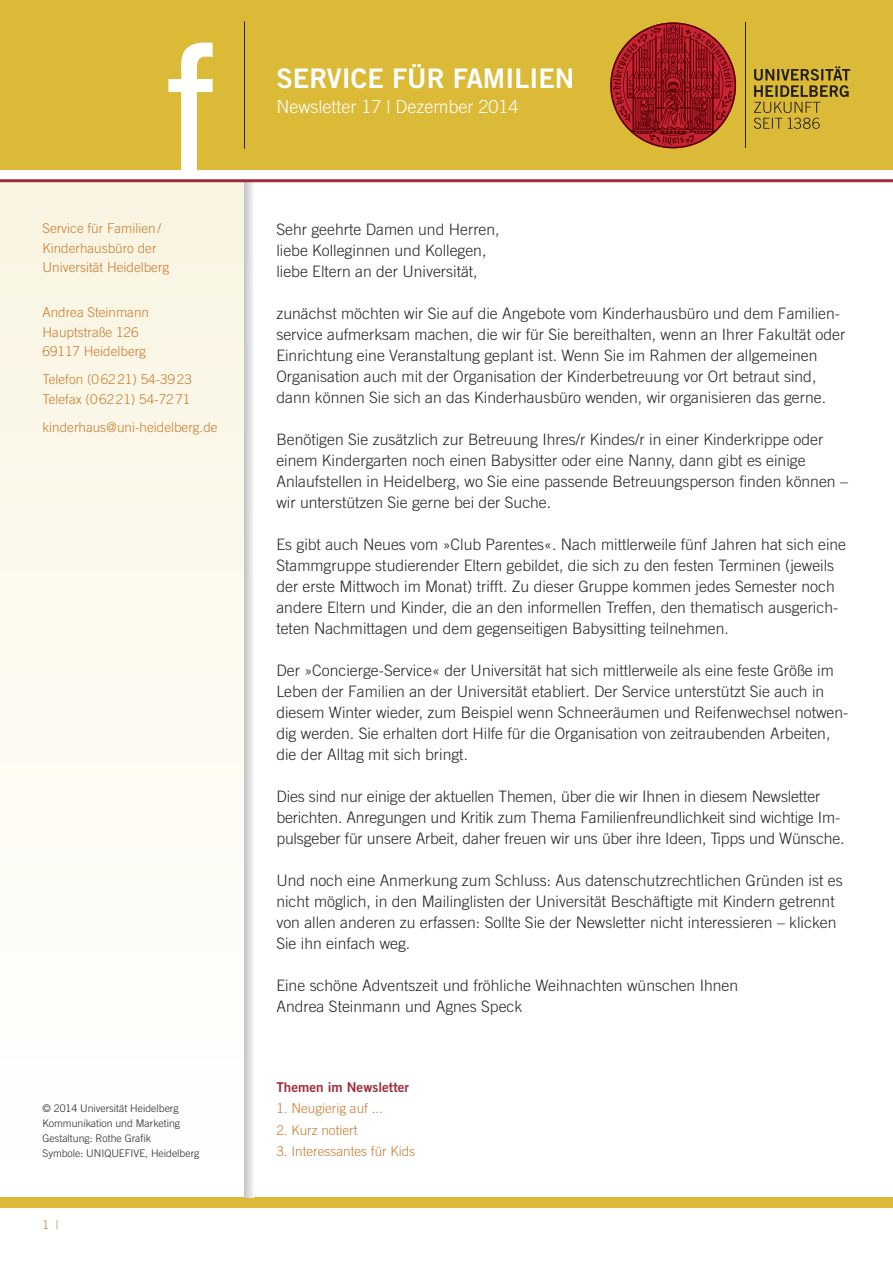
<style>
.page{position:relative;width:893px;height:1263px;background:#fff}
.page>*{position:absolute;margin:0;border:0;box-sizing:border-box;transform-origin:0 0}
.t1{font:27px "Trade Gothic LT Std Bd 2";color:#fff}
.t2{font:300 18px "Trade Gothic LT Std";color:#fff}
.t3{font:300 15.75px/21px "Trade Gothic LT Std";color:#272627}
.t4{font:300 13.5px/19.5px "Trade Gothic LT Std";color:#c97d33}
.t5{font:13.5px "Trade Gothic LT Std Bd 2";color:#9e2e3c}
.t6{font:300 12px "Trade Gothic LT Std";color:#c97d33}
.t7{font:300 10.5px/15px "Trade Gothic LT Std";color:#272627}
</style>
<div class="page">
<div style="left:0;top:181px;width:244px;height:1016px;background:linear-gradient(to bottom,#faf5e1,#fff)"></div>
<div style="left:0;top:1197px;width:893px;height:11px;background:#dbba38"></div>
<div style="left:0;top:0;width:893px;height:170px;background:#dbba38"></div>
<svg style="left:244px;top:182px;width:9px;height:1015px"></svg>
<svg style="left:168px;top:43px;width:45px;height:127px"></svg>
<hr style="left:0;top:179px;width:893px;height:3px;background:#9e2e3c">
<hr style="left:244px;top:21px;width:1px;height:128px;background:#272627">
<hr style="left:745px;top:22px;width:1px;height:126px;background:#231f20">
<svg style="left:754px;top:66px;width:96px;height:63px"></svg>
<svg style="left:610px;top:22px;width:126px;height:126px"></svg>
<p class="t4" style="left:43px;top:220px;width:128px">Service für Familien/<br>Kinderhausbüro der<br>Universität Heidelberg</p>
<p class="t4" style="left:43px;top:304px;width:108px">Andrea Steinmann<br>Hauptstraße 126<br>69117 Heidelberg</p>
<p class="t4" style="left:43px;top:371px;width:151px">Telefon (06221) 54-3923<br>Telefax (06221) 54-7271</p>
<p class="t4" style="left:43px;top:418px;width:177px">kinderhaus@uni-heidelberg.de</p>
<p class="t7" style="left:43px;top:1101px;width:158px">© 2014 Universität Heidelberg<br>Kommunikation und Marketing<br>Gestaltung: Rothe Grafik<br>Symbole: UNIQUEFIVE, Heidelberg</p>
<p class="t6" style="left:43px;top:1220px;width:18px">1 |</p>
<h1 class="t1" style="left:276px;top:68px;width:299px">SERVICE FÜR FAMILIEN</h1>
<p class="t2" style="left:276px;top:100px;width:244px">Newsletter 17 | Dezember 2014</p>
<p class="t3" style="left:276px;top:220px;width:225px">Sehr geehrte Damen und Herren, liebe Kolleginnen und Kollegen, liebe Eltern an der Universität,</p>
<p class="t3" style="left:276px;top:304px;width:570px">zunächst möchten wir Sie auf die Angebote vom Kinderhausbüro und dem Familien&shy;service aufmerksam machen, die wir für Sie bereithalten, wenn an Ihrer Fakultät oder Einrichtung eine Veranstaltung geplant ist. Wenn Sie im Rahmen der allgemeinen Organisation auch mit der Organisation der Kinderbetreuung vor Ort betraut sind, dann können Sie sich an das Kinderhausbüro wenden, wir organisieren das gerne.</p>
<p class="t3" style="left:276px;top:430px;width:573px">Benötigen Sie zusätzlich zur Betreuung Ihres/r Kindes/r in einer Kinderkrippe oder einem Kindergarten noch einen Babysitter oder eine Nanny, dann gibt es einige Anlaufstellen in Heidelberg, wo Sie eine passende Betreuungsperson finden können – wir unterstützen Sie gerne bei der Suche.</p>
<p class="t3" style="left:276px;top:535px;width:571px">Es gibt auch Neues vom »Club Parentes«. Nach mittlerweile fünf Jahren hat sich eine Stammgruppe studierender Eltern gebildet, die sich zu den festen Terminen (jeweils der erste Mittwoch im Monat) trifft. Zu dieser Gruppe kommen jedes Semester noch andere Eltern und Kinder, die an den informellen Treffen, den thematisch ausgerich&shy;teten Nachmittagen und dem gegenseitigen Babysitting teilnehmen.</p>
<p class="t3" style="left:276px;top:661px;width:574px">Der »Concierge-Service« der Universität hat sich mittlerweile als eine feste Größe im Leben der Familien an der Universität etabliert. Der Service unterstützt Sie auch in diesem Winter wieder, zum Beispiel wenn Schneeräumen und Reifenwechsel notwen&shy;dig werden. Sie erhalten dort Hilfe für die Organisation von zeitraubenden Arbeiten, die der Alltag mit sich bringt.</p>
<p class="t3" style="left:276px;top:787px;width:570px">Dies sind nur einige der aktuellen Themen, über die wir Ihnen in diesem Newsletter berichten. Anregungen und Kritik zum Thema Familienfreundlichkeit sind wichtige Im&shy;pulsgeber für unsere Arbeit, daher freuen wir uns über ihre Ideen, Tipps und Wünsche.</p>
<p class="t3" style="left:276px;top:871px;width:568px">Und noch eine Anmerkung zum Schluss: Aus datenschutzrechtlichen Gründen ist es nicht möglich, in den Mailinglisten der Universität Beschäftigte mit Kindern getrennt von allen anderen zu erfassen: Sollte Sie der Newsletter nicht interessieren – klicken Sie ihn einfach weg.</p>
<p class="t3" style="left:276px;top:976px;width:463px">Eine schöne Adventszeit und fröhliche Weihnachten wünschen Ihnen<br>Andrea Steinmann und Agnes Speck</p>
<p class="t5" style="left:276px;top:1082px;width:134px">Themen im Newsletter</p>
<p class="t4" style="left:276px;top:1100px;width:108px">1. Neugierig auf ...</p>
<p class="t4" style="left:276px;top:1121px;width:83px">2. Kurz notiert</p>
<p class="t4" style="left:276px;top:1143px;width:140px">3. Interessantes für Kids</p>
</div>
